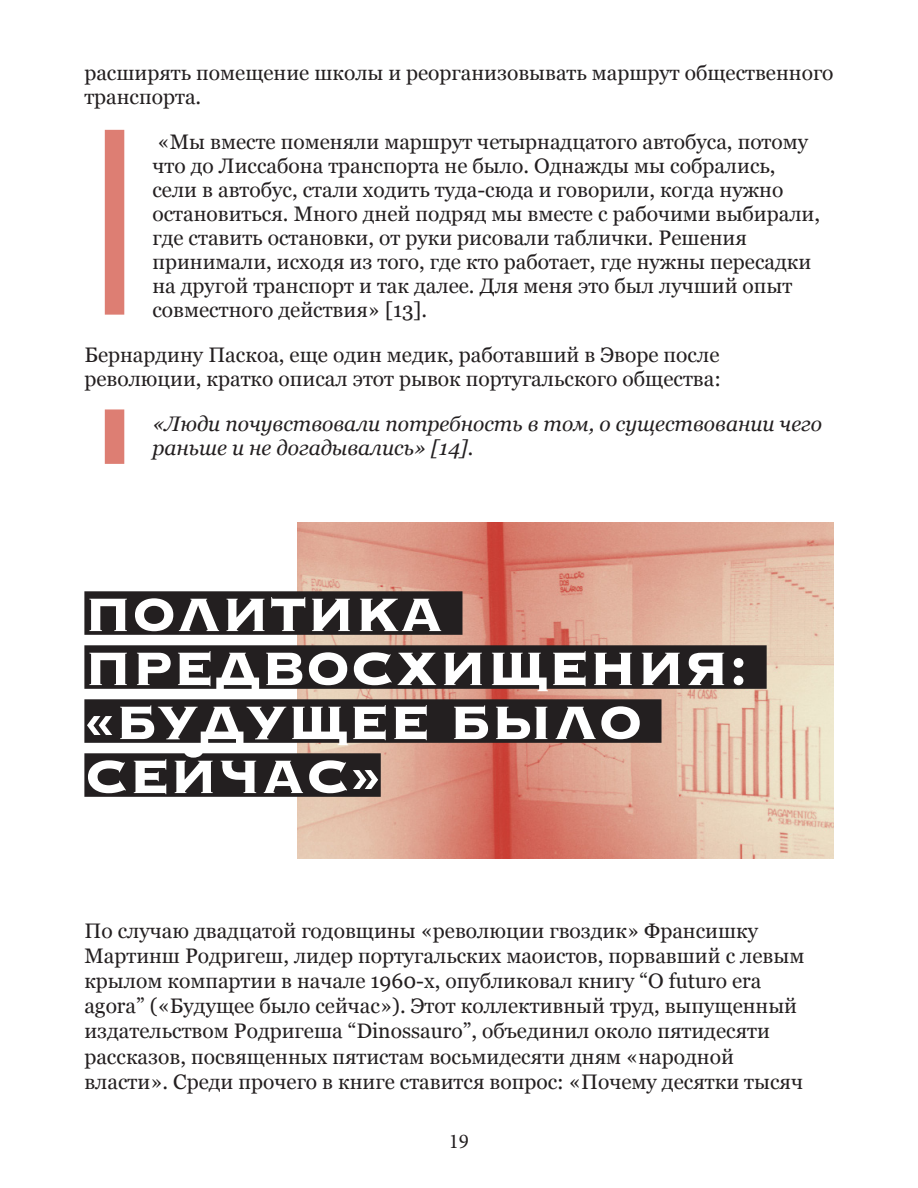
<style>
.page{position:relative;width:918px;height:1188px;background:#fff}
.page>*{position:absolute;margin:0;border:0;box-sizing:border-box;transform-origin:0 0}
.t1{font:700 61.5px/54px "Copperplate";color:#fff}
.t2{font:21px/24px "Georgia";color:#231f20}
.t3{font:italic 21px/24px "Georgia";color:#231f20}
.t4{font:21px "Minion Pro";color:#231f20}
</style>
<div class="page">
<img style="left:298px;top:523px;width:536px;height:336px">
<div style="left:84px;top:591px;width:378px;height:44px;background:#231f20"></div>
<div style="left:84px;top:645px;width:683px;height:44px;background:#231f20"></div>
<div style="left:84px;top:699px;width:578px;height:44px;background:#231f20"></div>
<div style="left:84px;top:753px;width:297px;height:44px;background:#231f20"></div>
<div style="left:105px;top:130px;width:19px;height:185px;background:#dd7e73"></div>
<div style="left:105px;top:409px;width:19px;height:55px;background:#dd7e73"></div>
<p class="t2" style="left:84px;top:60px;width:751px">расширять помещение школы и реорганизовывать маршрут общественного транспорта.</p>
<p class="t2" style="left:152px;top:129px;width:669px">«Мы вместе поменяли маршрут четырнадцатого автобуса, потому что до Лиссабона транспорта не было. Однажды мы собрались, сели в автобус, стали ходить туда-сюда и говорили, когда нужно остановиться. Много дней подряд мы вместе с рабочими выбирали, где ставить остановки, от руки рисовали таблички. Решения принимали, исходя из того, где кто работает, где нужны пересадки на другой транспорт и так далее. Для меня это был лучший опыт совместного действия» [13].</p>
<p class="t2" style="left:84px;top:342px;width:638px">Бернардину Паскоа, еще один медик, работавший в Эворе после революции, кратко описал этот рывок португальского общества:</p>
<p class="t3" style="left:152px;top:411px;width:671px">«Люди почувствовали потребность в том, о существовании чего раньше и не догадывались» [14].</p>
<p class="t1" style="left:84px;top:584px;width:665px">ПОЛИТИКА<br>ПРЕДВОСХИЩЕНИЯ: «БУДУЩЕЕ БЫЛО<br>СЕЙЧАС»</p>
<p class="t2" style="left:84px;top:917px;width:722px;line-height:25.2px">По случаю двадцатой годовщины «революции гвоздик» Франсишку Мартинш Родригеш, лидер португальских маоистов, порвавший с левым крылом компартии в начале 1960-х, опубликовал книгу “O futuro era agora” («Будущее было сейчас»). Этот коллективный труд, выпущенный издательством Родригеша “Dinossauro”, объединил около пятидесяти рассказов, посвященных пятистам восьмидесяти дням «народной власти». Среди прочего в книге ставится вопрос: «Почему десятки тысяч</p>
<p class="t4" style="left:449px;top:1127px;width:22px">19</p>
</div>
